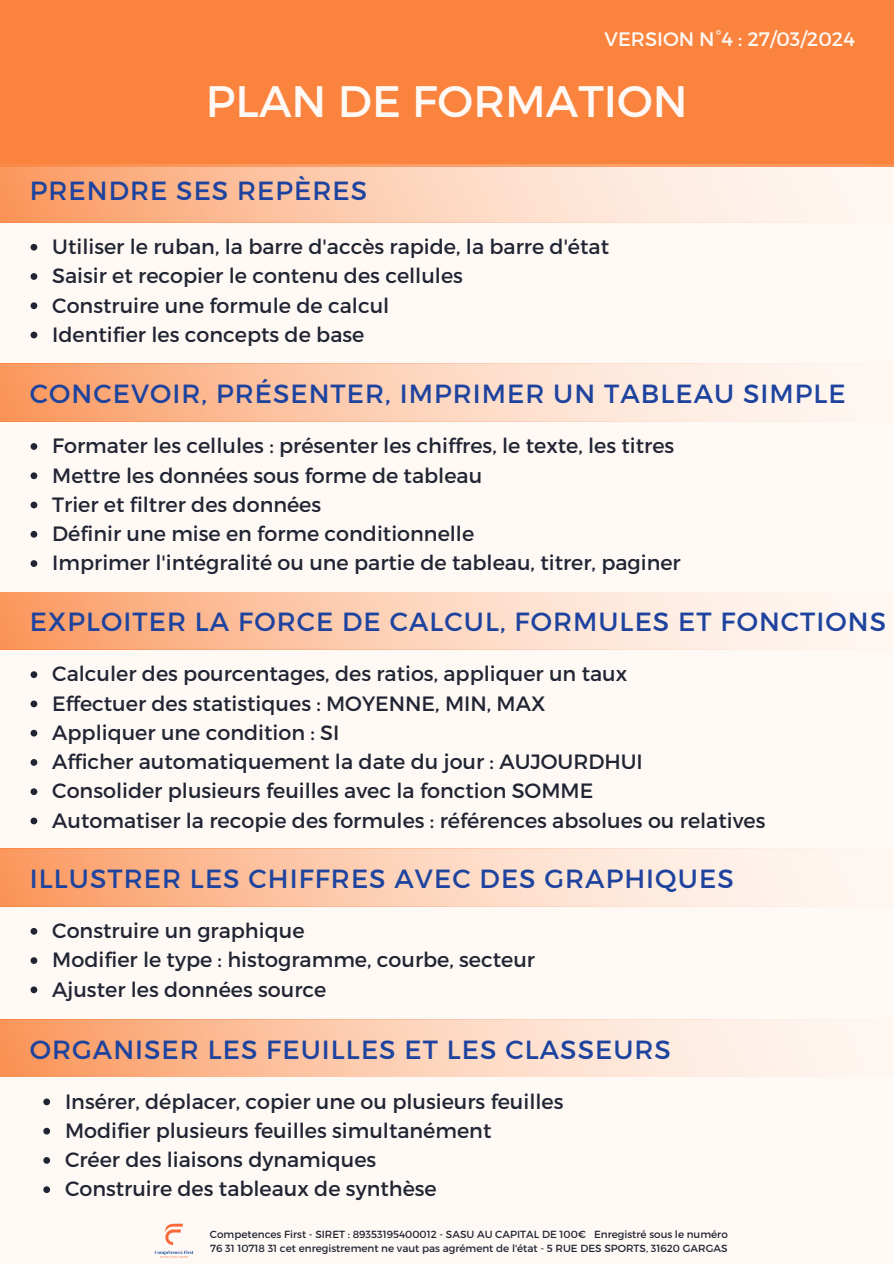
<style>
.page{position:relative;width:894px;height:1264px;background:#fff}
.page>*{position:absolute;margin:0;border:0;box-sizing:border-box;transform-origin:0 0}
.t1{font:43.95px "Montserrat";color:#fff9f5}
.t2{font:26.25px "Montserrat";letter-spacing:.04em;color:#1e439e}
.t3{font:20.7px "Montserrat";color:#212533}
.t4{font:19.5px "Montserrat";color:#fff9f5}
.t5{font:10.35px "Montserrat";color:#212533}
</style>
<div class="page">
<div style="left:0;top:0;width:893px;height:1263px;background:#fff9f5"></div>
<div style="left:0;top:0;width:893px;height:167px;background:#fa833e"></div>
<svg style="left:0;top:165px;width:893px;height:57px"></svg>
<svg style="left:31px;top:244px;width:6px;height:6px"></svg>
<svg style="left:31px;top:273px;width:6px;height:7px"></svg>
<svg style="left:31px;top:302px;width:6px;height:7px"></svg>
<svg style="left:31px;top:331px;width:6px;height:7px"></svg>
<svg style="left:0;top:364px;width:778px;height:57px;background:#fccdb0"></svg>
<svg style="left:31px;top:443px;width:6px;height:7px"></svg>
<svg style="left:31px;top:472px;width:6px;height:7px"></svg>
<svg style="left:31px;top:501px;width:6px;height:7px"></svg>
<svg style="left:31px;top:531px;width:6px;height:6px"></svg>
<svg style="left:31px;top:560px;width:6px;height:7px"></svg>
<svg style="left:0;top:592px;width:778px;height:57px;background:#fccdb0"></svg>
<svg style="left:31px;top:671px;width:6px;height:7px"></svg>
<svg style="left:31px;top:700px;width:6px;height:7px"></svg>
<svg style="left:31px;top:729px;width:6px;height:7px"></svg>
<svg style="left:31px;top:759px;width:6px;height:6px"></svg>
<svg style="left:31px;top:788px;width:6px;height:7px"></svg>
<svg style="left:31px;top:817px;width:6px;height:7px"></svg>
<svg style="left:0;top:848px;width:839px;height:58px"></svg>
<svg style="left:31px;top:928px;width:6px;height:6px"></svg>
<svg style="left:31px;top:957px;width:6px;height:6px"></svg>
<svg style="left:31px;top:986px;width:6px;height:7px"></svg>
<svg style="left:0;top:1019px;width:852px;height:57px"></svg>
<svg style="left:43px;top:1098px;width:7px;height:7px"></svg>
<svg style="left:43px;top:1127px;width:7px;height:7px"></svg>
<svg style="left:43px;top:1157px;width:7px;height:6px"></svg>
<svg style="left:43px;top:1186px;width:7px;height:6px"></svg>
<img style="left:154px;top:1223px;width:40px;height:35px">
<p class="t4" style="left:604px;top:27px;width:252px">VERSION N°4 : 27/03/2024</p>
<h3 class="t1" style="left:206px;top:72px;width:483px">PLAN DE FORMATION</h3>
<p class="t2" style="left:30px;top:174px;width:339px">PRENDRE SES REPÈRES</p>
<h1 class="t3" style="left:52px;top:233px;width:558px">Utiliser le ruban, la barre d'accès rapide, la barre d'état</h1>
<p class="t3" style="left:52px;top:262px;width:412px">Saisir et recopier le contenu des cellules</p>
<h2 class="t3" style="left:52px;top:292px;width:338px">Construire une formule de calcul</h2>
<p class="t3" style="left:52px;top:321px;width:313px">Identifier les concepts de base</p>
<p class="t2" style="left:30px;top:376px;width:817px">CONCEVOIR, PRÉSENTER, IMPRIMER UN TABLEAU SIMPLE</p>
<p class="t3" style="left:52px;top:432px;width:623px">Formater les cellules : présenter les chiffres, le texte, les titres</p>
<p class="t3" style="left:52px;top:461px;width:431px">Mettre les données sous forme de tableau</p>
<p class="t3" style="left:52px;top:491px;width:270px">Trier et filtrer des données</p>
<p class="t3" style="left:52px;top:520px;width:423px">Définir une mise en forme conditionnelle</p>
<p class="t3" style="left:52px;top:549px;width:630px">Imprimer l'intégralité ou une partie de tableau, titrer, paginer</p>
<p class="t2" style="left:30px;top:605px;width:857px">EXPLOITER LA FORCE DE CALCUL, FORMULES ET FONCTIONS</p>
<p class="t3" style="left:52px;top:660px;width:576px">Calculer des pourcentages, des ratios, appliquer un taux</p>
<p class="t3" style="left:52px;top:689px;width:494px">Effectuer des statistiques : MOYENNE, MIN, MAX</p>
<p class="t3" style="left:52px;top:719px;width:288px">Appliquer une condition : SI</p>
<p class="t3" style="left:52px;top:748px;width:592px">Afficher automatiquement la date du jour : AUJOURDHUI</p>
<p class="t3" style="left:52px;top:777px;width:542px">Consolider plusieurs feuilles avec la fonction SOMME</p>
<p class="t3" style="left:52px;top:806px;width:714px">Automatiser la recopie des formules : références absolues ou relatives</p>
<p class="t2" style="left:30px;top:861px;width:705px">ILLUSTRER LES CHIFFRES AVEC DES GRAPHIQUES</p>
<p class="t3" style="left:52px;top:917px;width:254px">Construire un graphique</p>
<p class="t3" style="left:52px;top:946px;width:484px">Modifier le type : histogramme, courbe, secteur</p>
<p class="t3" style="left:52px;top:975px;width:275px">Ajuster les données source</p>
<p class="t2" style="left:30px;top:1032px;width:642px">ORGANISER LES FEUILLES ET LES CLASSEURS</p>
<p class="t3" style="left:65px;top:1087px;width:500px">Insérer, déplacer, copier une ou plusieurs feuilles</p>
<p class="t3" style="left:65px;top:1117px;width:428px">Modifier plusieurs feuilles simultanément</p>
<p class="t3" style="left:65px;top:1146px;width:313px">Créer des liaisons dynamiques</p>
<p class="t3" style="left:65px;top:1175px;width:373px">Construire des tableaux de synthèse</p>
<p class="t5" style="left:210px;top:1227px;width:519px">Competences First - SIRET : 89353195400012 - SASU AU CAPITAL DE 100€ Enregistré sous le numéro</p>
<p class="t5" style="left:210px;top:1241px;width:518px">76 31 10718 31 cet enregistrement ne vaut pas agrément de l'état - 5 RUE DES SPORTS, 31620 GARGAS</p>
</div>
